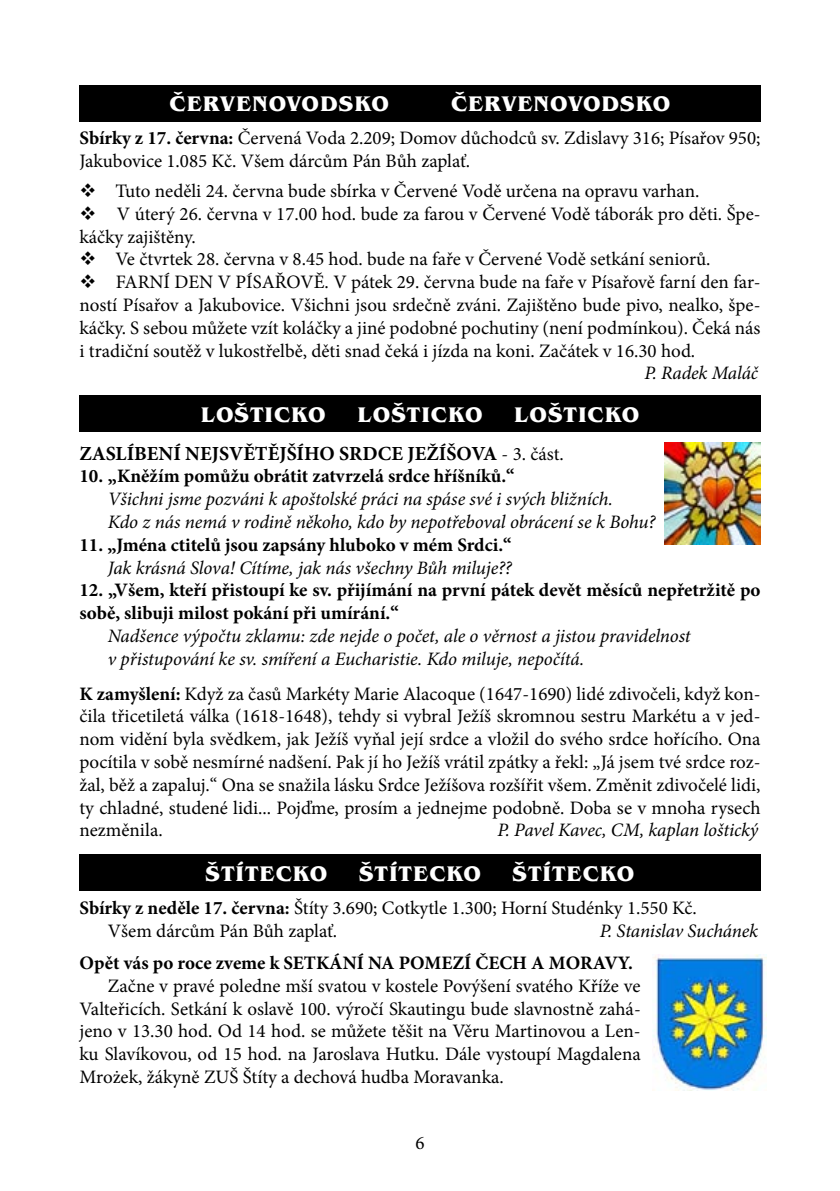
<style>
.page{position:relative;width:840px;height:1191px;background:#fff}
.page>*{position:absolute;margin:0;border:0;box-sizing:border-box;transform-origin:0 0}
.t1{font:700 21.8px "Benguiat Itc TOT";letter-spacing:.045em;color:#fff}
.t2{font:700 20px "Minion Pro";color:#000}
.t3{font:19px/22.8px "Minion Pro";color:#000}
.t4{font:italic 19px/22.8px "Minion Pro";letter-spacing:-.005em;color:#000}
.t5{font:700 19px/22.8px "Minion Pro";color:#000}
.s1{font-weight:700}
</style>
<div class="page">
<div style="left:79px;top:85px;width:681px;height:36px;background:#000"></div>
<div style="left:79px;top:395px;width:681px;height:36px;background:#000"></div>
<div style="left:79px;top:854px;width:681px;height:37px;background:#000"></div>
<img style="left:664px;top:442px;width:96px;height:102px">
<img style="left:653px;top:955px;width:112px;height:135px">
<p class="t1" style="left:169px;top:91px;width:221px">ČERVENOVODSKO</p>
<p class="t1" style="left:451px;top:91px;width:221px">ČERVENOVODSKO</p>
<p class="t3" style="left:79px;top:127px;width:682px"><span class="s1">Sbírky z 17. června:</span> Červená Voda 2.209; Domov důchodců sv. Zdislavy 316; Písařov 950;<br>Jakubovice 1.085 Kč. Všem dárcům Pán Bůh zaplať.</p>
<p class="t3" style="left:79px;top:180px;width:621px">❖ Tuto neděli 24. června bude sbírka v Červené Vodě určena na opravu varhan.</p>
<p class="t3" style="left:79px;top:202px;width:682px">❖ V úterý 26. června v 17.00 hod. bude za farou v Červené Vodě táborák pro děti. Špe&shy;káčky zajištěny.</p>
<p class="t3" style="left:79px;top:248px;width:632px">❖ Ve čtvrtek 28. června v 8.45 hod. bude na faře v Červené Vodě setkání seniorů.</p>
<p class="t3" style="left:79px;top:271px;width:682px;text-align:justify">❖ FARNÍ DEN V PÍSAŘOVĚ. V pátek 29. června bude na faře v Písařově farní den far&shy;ností Písařov a Jakubovice. Všichni jsou srdečně zváni. Zajištěno bude pivo, nealko, špe&shy;káčky. S sebou můžete vzít koláčky a jiné podobné pochutiny (není podmínkou). Čeká nás i tradiční soutěž v lukostřelbě, děti snad čeká i jízda na koni. Začátek v 16.30 hod.</p>
<p class="t4" style="left:644px;top:362px;width:115px">P. Radek Maláč</p>
<p class="t1" style="left:200px;top:402px;width:127px">LOŠTICKO</p>
<p class="t1" style="left:357px;top:402px;width:127px">LOŠTICKO</p>
<p class="t1" style="left:514px;top:402px;width:127px">LOŠTICKO</p>
<p class="t2" style="left:79px;top:439px;width:119px">ZASLÍBENÍ NEJSV</p>
<p class="t2" style="left:243px;top:439px;width:228px">ĚTĚJŠÍHO SRDCE JEŽÍŠOVA</p>
<p class="t3" style="left:501px;top:442px;width:64px">- 3. část.</p>
<p class="t5" style="left:79px;top:464px;width:436px">10. „Kněžím pomůžu obrátit zatvrzelá srdce hříšníků.“</p>
<p class="t4" style="left:108px;top:487px;width:549px">Všichni jsme pozváni k apoštolské práci na spáse své i svých bližních.<br>Kdo z nás nemá v rodině někoho, kdo by nepotřeboval obrácení se k Bohu?</p>
<p class="t5" style="left:79px;top:533px;width:433px">11. „Jména ctitelů jsou zapsány hluboko v mém Srdci.“</p>
<p class="t4" style="left:108px;top:556px;width:405px">Jak krásná Slova! Cítíme, jak nás všechny Bůh miluje??</p>
<p class="t5" style="left:79px;top:578px;width:682px">12. „Všem, kteří přistoupí ke sv. přijímání na první pátek devět měsíců nepřetržitě po sobě, slibuji milost pokání při umírání.“</p>
<p class="t4" style="left:108px;top:624px;width:584px">Nadšence výpočtu zklamu: zde nejde o počet, ale o věrnost a jistou pravidelnost v přistupování ke sv. smíření a Eucharistie. Kdo miluje, nepočítá.</p>
<p class="t3" style="left:79px;top:682px;width:682px;text-align:justify"><span class="s1">K zamyšlení:</span> Když za časů Markéty Marie Alacoque (1647-1690) lidé zdivočeli, když kon&shy;čila třicetiletá válka (1618-1648), tehdy si vybral Ježíš skromnou sestru Markétu a v jed&shy;nom vidění byla svědkem, jak Ježíš vyňal její srdce a vložil do svého srdce hořícího. Ona pocítila v sobě nesmírné nadšení. Pak jí ho Ježíš vrátil zpátky a řekl: „Já jsem tvé srdce roz&shy;žal, běž a zapaluj.“ Ona se snažila lásku Srdce Ježíšova rozšířit všem. Změnit zdivočelé lidi, ty chladné, studené lidi... Pojďme, prosím a jednejme podobně. Doba se v mnoha rysech nezměnila.</p>
<p class="t4" style="left:497px;top:819px;width:262px">P. Pavel Kavec, CM, kaplan loštický</p>
<p class="t1" style="left:205px;top:861px;width:123px">ŠTÍTECKO</p>
<p class="t1" style="left:359px;top:861px;width:123px">ŠTÍTECKO</p>
<p class="t1" style="left:512px;top:861px;width:123px">ŠTÍTECKO</p>
<p class="t3" style="left:108px;top:896px;width:590px;text-indent:-28px"><span class="s1">Sbírky z neděle 17. června:</span> Štíty 3.690; Cotkytle 1.300; Horní Studénky 1.550 Kč.<br>Všem dárcům Pán Bůh zaplať.</p>
<p class="t4" style="left:599px;top:919px;width:160px">P. Stanislav Suchánek</p>
<p class="t5" style="left:79px;top:951px;width:217px">Opět vás po roce zveme k SETK</p>
<p class="t5" style="left:329px;top:951px;width:305px">ÁNÍ NA POMEZÍ ČECH A MORAVY.</p>
<p class="t3" style="left:79px;top:974px;width:562px;text-align:justify;text-indent:28px">Začne v pravé poledne mší svatou v kostele Povýšení svatého Kříže ve Valteřicích. Setkání k oslavě 100. výročí Skautingu bude slavnostně zahá&shy;jeno v 13.30 hod. Od 14 hod. se můžete těšit na Věru Martinovou a Len&shy;ku Slavíkovou, od 15 hod. na Jaroslava Hutku. Dále vystoupí Magdalena Mrożek, žákyně ZUŠ Štíty a dechová hudba Moravanka.</p>
<p class="t3" style="left:415px;top:1131px;width:11px">6</p>
</div>
